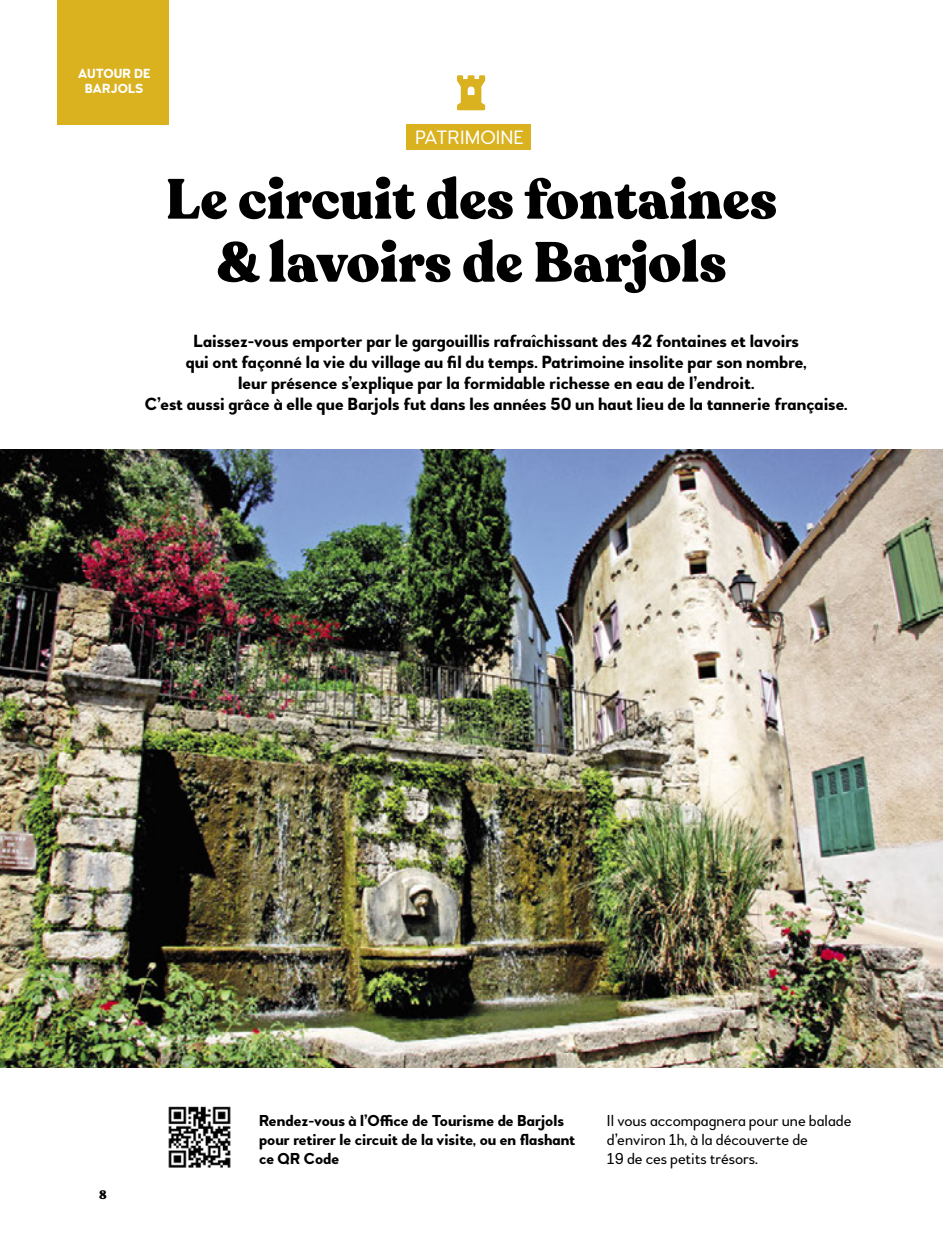
<style>
.page{position:relative;width:943px;height:1241px;background:#fff}
.page>*{position:absolute;margin:0;border:0;box-sizing:border-box;transform-origin:0 0}
.t1{font:900 56px/63px "Recoleta";color:#000;text-align:center}
.t2{font:19.25px "Woodford Bourne";color:#fff}
.t3{font:700 17.5px/21px "Woodford Bourne";color:#000;text-align:center}
.t4{font:700 15.75px/19.2px "Woodford Bourne";color:#000}
.t5{font:15.75px/19.2px "Woodford Bourne";color:#000}
.t6{font:700 13.12px/15.8px "Woodford Bourne";color:#fff;text-align:center}
.t7{font:900 12.25px "Recoleta";color:#000}
</style>
<div class="page">
<div style="left:57px;top:0;width:112px;height:124px;background:#dab11e"></div>
<img style="left:0;top:450px;width:943px;height:617px">
<img style="left:168px;top:1106px;width:63px;height:62px">
<div style="left:406px;top:124px;width:124px;height:26px;background:#dab11e"></div>
<svg style="left:457px;top:75px;width:28px;height:35px"></svg>
<p class="t6" style="left:78px;top:65px;width:74px">AUTOUR DE<br>BARJOLS</p>
<p class="t2" style="left:415px;top:126px;width:110px">PATRIMOINE</p>
<h1 class="t1" style="left:166px;top:169px;width:613px">Le circuit des fontaines &amp; lavoirs de Barjols</h1>
<p class="t3" style="left:145px;top:330px;width:704px">Laissez-vous emporter par le gargouillis rafraîchissant des 42 fontaines et lavoirs<br>qui ont façonné la vie du village au fil du temps. Patrimoine insolite par son nombre,<br>leur présence s’explique par la formidable richesse en eau de l’endroit.<br>C’est aussi grâce à elle que Barjols fut dans les années 50 un haut lieu de la tannerie française.</p>
<p class="t7" style="left:99px;top:1186px;width:9px">8</p>
<p class="t4" style="left:259px;top:1110px;width:318px">Rendez-vous à l’Office de Tourisme de Barjols pour retirer le circuit de la visite, ou en flashant ce QR Code</p>
<p class="t5" style="left:607px;top:1110px;width:246px">Il vous accompagnera pour une balade d’environ 1h, à la découverte de<br>19 de ces petits trésors.</p>
</div>
